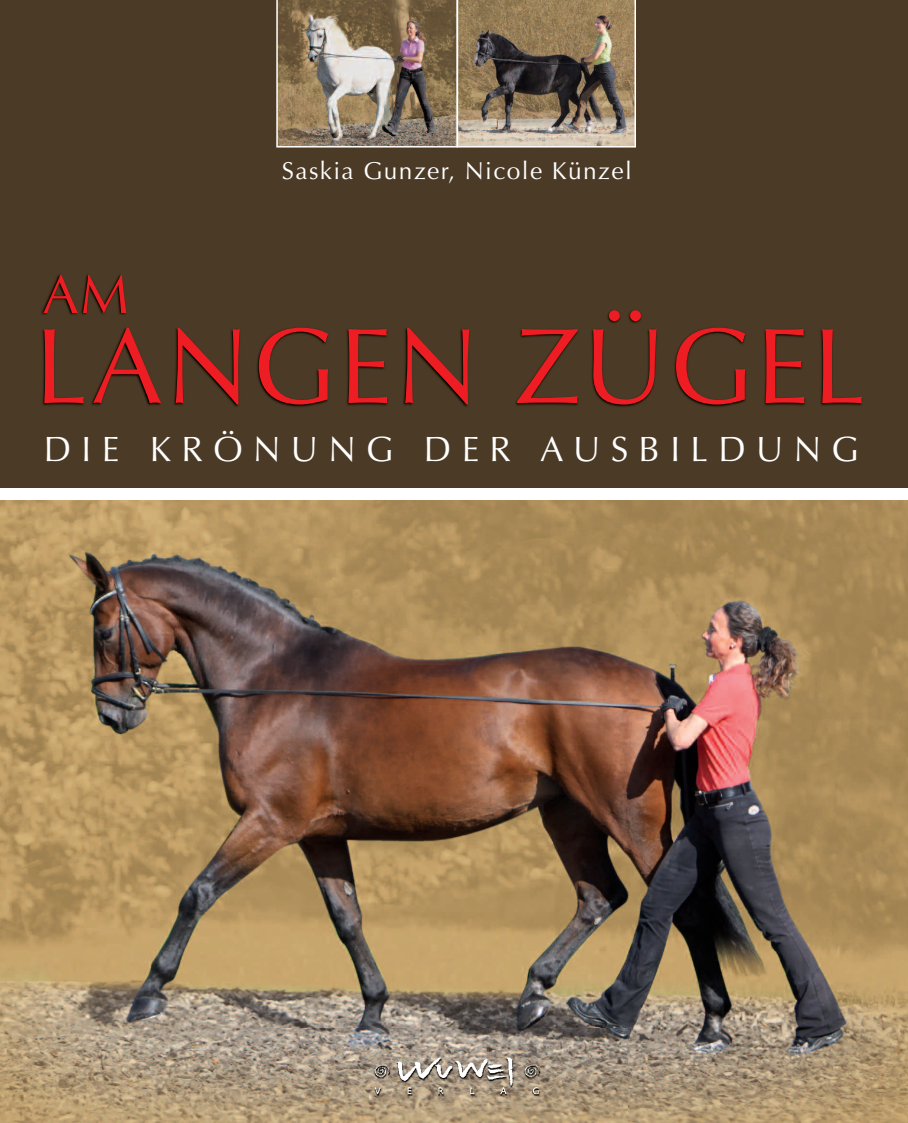
<style>
.page{position:relative;width:908px;height:1123px;background:#fff}
.page>*{position:absolute;margin:0;border:0;box-sizing:border-box;transform-origin:0 0}
.t1{font:107.2px "Optima+HZPGUP";letter-spacing:.025em;color:#ee1d23}
.t2{font:54.6px "Optima+HZPGUP";color:#ee1d23}
.t3{font:35.2px "Optima+HZPGUP";letter-spacing:.295em;color:#fff}
.t4{font:24.4px "Optima+HZPGUP";letter-spacing:.055em;color:#fff}
</style>
<div class="page">
<img style="left:0;top:0;width:907px;height:1123px">
<p class="t4" style="left:282px;top:160px;width:351px">Saskia Gunzer, Nicole Künzel</p>
<h2 class="t2" style="left:42px;top:272px;width:88px">AM</h2>
<h1 class="t1" style="left:35px;top:322px;width:832px">LANGEN ZÜGEL</h1>
<h3 class="t3" style="left:44px;top:435px;width:816px">DIE KRÖNUNG DER AUSBILDUNG</h3>
</div>
